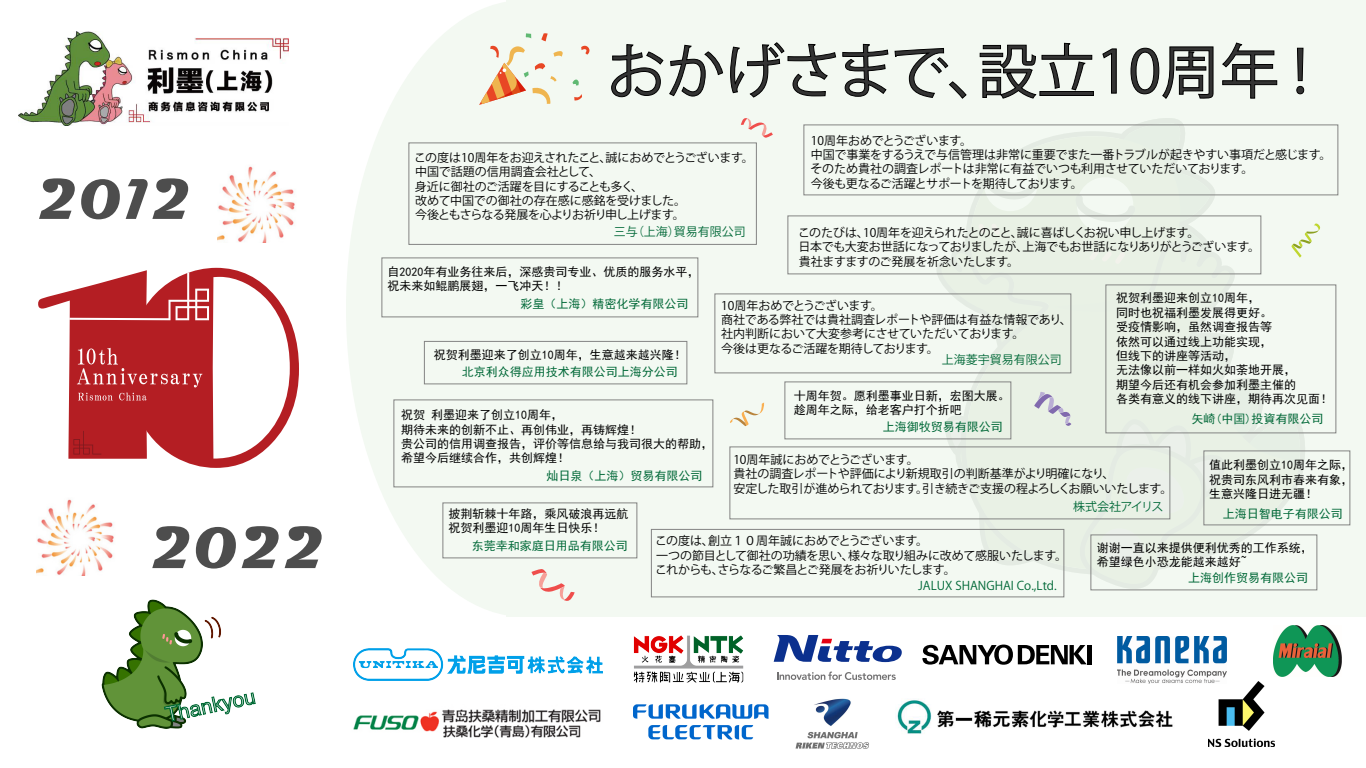
<style>
.page{position:relative;width:1366px;height:768px;background:#fff}
.page>*{position:absolute;margin:0;border:0;box-sizing:border-box;transform-origin:0 0}
.t1{font:700 60px "Magneto";color:#4d4d4d}
.t2{font:59px "Koz Go Pr 6 N";color:#333}
.t3{font:700 58px "Magneto";color:#4d4d4d}
.t4{font:12px/14.4px "Koz Go Pr 6 N";letter-spacing:-.02em;color:#000}
.t5{font:12px/14.4px "Sim Hei";color:#000}
.t6{font:12px "Sim Hei";color:#006837}
.t7{font:12px/14.4px "Koz Go Pr 6 N";letter-spacing:-.04em;color:#000}
.t8{font:12px "Koz Go Pr 6 N";color:#006837}
.t9{font:12px "Koz Go Pr 6 N";letter-spacing:-.04em;color:#006837}
</style>
<div class="page">
<img style="left:101px;top:599px;width:155px;height:130px">
<svg style="left:38px;top:268px;width:261px;height:200px"></svg>
<img style="left:18px;top:31px;width:271px;height:95px">
<div style="left:506px;top:0;width:860px;height:617px;background:#f3f9f2"></div>
<div style="left:346px;top:0;width:358px;height:617px;background:#f3f9f2;border-radius:50%"></div>
<svg style="left:611px;top:44px;width:112px;height:53px"></svg>
<svg style="left:730px;top:42px;width:106px;height:56px"></svg>
<svg style="left:842px;top:44px;width:46px;height:53px"></svg>
<svg style="left:895px;top:48px;width:72px;height:51px"></svg>
<svg style="left:980px;top:43px;width:114px;height:56px"></svg>
<svg style="left:1102px;top:48px;width:15px;height:46px"></svg>
<svg style="left:1131px;top:46px;width:83px;height:53px"></svg>
<svg style="left:1222px;top:42px;width:55px;height:57px"></svg>
<svg style="left:1296px;top:48px;width:8px;height:46px"></svg>
<img style="left:217px;top:166px;width:78px;height:77px">
<img style="left:36px;top:499px;width:78px;height:77px">
<svg style="left:581px;top:45px;width:9px;height:10px"></svg>
<svg style="left:572px;top:79px;width:7px;height:7px"></svg>
<svg style="left:574px;top:94px;width:8px;height:7px"></svg>
<svg style="left:479px;top:33px;width:84px;height:72px"></svg>
<img style="left:897px;top:700px;width:276px;height:34px">
<img style="left:795px;top:698px;width:74px;height:51px">
<img style="left:633px;top:704px;width:135px;height:36px">
<img style="left:1209px;top:681px;width:66px;height:66px">
<img style="left:1117px;top:636px;width:110px;height:48px">
<img style="left:1273px;top:625px;width:69px;height:52px">
<img style="left:633px;top:635px;width:111px;height:48px">
<svg style="left:774px;top:635px;width:128px;height:27px"></svg>
<svg style="left:777px;top:672px;width:119px;height:8px"></svg>
<hr style="left:1088px;top:645px;width:4px;height:19px;background:#000">
<svg style="left:922px;top:645px;width:165px;height:20px"></svg>
<img style="left:353px;top:709px;width:248px;height:29px">
<img style="left:353px;top:648px;width:250px;height:32px">
<svg style="left:741px;top:118px;width:32px;height:20px"></svg>
<svg style="left:730px;top:402px;width:34px;height:24px"></svg>
<svg style="left:531px;top:569px;width:44px;height:32px"></svg>
<svg style="left:936px;top:118px;width:384px;height:471px"></svg>
<div style="left:409px;top:143px;width:348px;height:102px;border:1px solid #838483"></div>
<div style="left:651px;top:529px;width:413px;height:68px;border:1px solid #838483"></div>
<div style="left:715px;top:294px;width:356px;height:79px;border:1px solid #838483"></div>
<div style="left:730px;top:447px;width:440px;height:72px;border:1px solid #838483"></div>
<div style="left:785px;top:382px;width:226px;height:57px;border:1px solid #838483"></div>
<div style="left:1091px;top:535px;width:226px;height:55px;border:1px solid #838483"></div>
<div style="left:382px;top:258px;width:316px;height:59px;border:1px solid #838483"></div>
<div style="left:443px;top:503px;width:194px;height:55px;border:1px solid #838483"></div>
<div style="left:394px;top:400px;width:319px;height:87px;border:1px solid #838483"></div>
<div style="left:788px;top:216px;width:473px;height:58px;border:1px solid #838483"></div>
<div style="left:1106px;top:285px;width:230px;height:148px;border:1px solid #838483"></div>
<div style="left:804px;top:125px;width:534px;height:70px;border:1px solid #838483"></div>
<div style="left:424px;top:341px;width:263px;height:43px;border:1px solid #838483"></div>
<div style="left:1204px;top:451px;width:146px;height:74px;border:1px solid #838483"></div>
<h3 class="t3" style="left:37px;top:166px;width:156px">2012</h3>
<h1 class="t1" style="left:150px;top:514px;width:177px">2022</h1>
<h2 class="t2" style="left:607px;top:38px;width:702px">おかげさまで、設立10周年 !</h2>
<p class="t4" style="left:811px;top:133px;width:522px">10周年おめでとうございます。<br>中国で事業をするうえで与信管理は非常に重要でまた一番トラブルが起きやすい事項だと感じます。そのため貴社の調査レポートは非常に有益でいつも利用させていただいております。<br>今後も更なるご活躍とサポートを期待しております。</p>
<p class="t4" style="left:414px;top:150px;width:341px">この度は10周年をお迎えされたこと、誠におめでとうございます。中国で話題の信用調査会社として、<br>身近に御社のご活躍を目にすることも多く、<br>改めて中国での御社の存在感に感銘を受けました。<br>今後ともさらなる発展を心よりお祈り申し上げます。</p>
<p class="t8" style="left:614px;top:225px;width:133px">三与（上海）貿易有限公司</p>
<p class="t7" style="left:798px;top:226px;width:464px">このたびは、10周年を迎えられたとのこと、誠に喜ばしくお祝い申し上げます。<br>日本でも大変お世話になっておりましたが、上海でもお世話になりありがとうございます。貴社ますますのご発展を祈念いたします。</p>
<p class="t5" style="left:1116px;top:291px;width:217px">祝贺利墨迎来创立10周年，<br>同时也祝福利墨发展得更好。<br>受疫情影响，虽然调查报告等<br>依然可以通过线上功能实现，<br>但线下的讲座等活动，<br>无法像以前一样如火如荼地开展，<br>期望今后还有机会参加利墨主催的<br>各类有意义的线下讲座，期待再次见面！</p>
<p class="t6" style="left:1192px;top:413px;width:133px">矢崎(中国)投資有限公司</p>
<p class="t5" style="left:388px;top:264px;width:313px">自2020年有业务往来后，深感贵司专业、优质的服务水平，祝未来如鲲鹏展翅，一飞冲天！！</p>
<p class="t6" style="left:521px;top:298px;width:169px">彩皇（上海）精密化学有限公司</p>
<p class="t4" style="left:721px;top:298px;width:352px">10周年おめでとうございます。<br>商社である弊社では貴社調査レポートや評価は有益な情報であり、社内判断において大変参考にさせていただいております。<br>今後は更なるご活躍を期待しております。</p>
<p class="t8" style="left:942px;top:353px;width:122px">上海菱宇貿易有限公司</p>
<p class="t5" style="left:434px;top:348px;width:254px">祝贺利墨迎来了创立10周年，生意越来越兴隆！</p>
<p class="t6" style="left:462px;top:366px;width:217px">北京利众得应用技术有限公司上海分公司</p>
<p class="t5" style="left:794px;top:389px;width:217px">十周年贺。愿利墨事业日新，宏图大展。趁周年之际，给老客户打个折吧</p>
<p class="t6" style="left:883px;top:420px;width:121px">上海御牧贸易有限公司</p>
<p class="t5" style="left:401px;top:408px;width:313px">祝贺 利墨迎来了创立10周年，<br>期待未来的创新不止、再创伟业，再铸辉煌！<br>贵公司的信用调查报告，评价等信息给与我司很大的帮助，希望今后继续合作，共创辉煌！</p>
<p class="t6" style="left:547px;top:469px;width:157px">灿日泉（上海）贸易有限公司</p>
<p class="t4" style="left:733px;top:453px;width:440px">10周年誠におめでとうございます。<br>貴社の調査レポートや評価により新規取引の判断基準がより明確になり、<br>安定した取引が進められております。引き続きご支援の程よろしくお願いいたします。</p>
<p class="t9" style="left:1073px;top:500px;width:92px">株式会社アイリス</p>
<p class="t5" style="left:1209px;top:458px;width:145px;text-align:justify">值此利墨创立10周年之际，祝贵司东风利市春来有象，生意兴隆日进无疆！</p>
<p class="t6" style="left:1223px;top:507px;width:121px">上海日智电子有限公司</p>
<p class="t5" style="left:449px;top:506px;width:181px">披荆斩棘十年路，乘风破浪再远航祝贺利墨迎10周年生日快乐！</p>
<p class="t6" style="left:472px;top:539px;width:158px">东莞幸和家庭日用品有限公司</p>
<p class="t4" style="left:655px;top:534px;width:413px">この度は、創立１０周年誠におめでとうございます。<br>一つの節目として御社の功績を思い、様々な取り組みに改めて感服いたします。これからも、さらなるご繁昌とご発展をお祈りいたします。</p>
<p class="t8" style="left:918px;top:579px;width:140px">JALUX SHANGHAI Co.,Ltd.</p>
<p class="t5" style="left:1097px;top:540px;width:217px">谢谢一直以来提供便利优秀的工作系统，希望绿色小恐龙能越来越好~</p>
<p class="t6" style="left:1188px;top:572px;width:121px">上海创作贸易有限公司</p>
</div>
